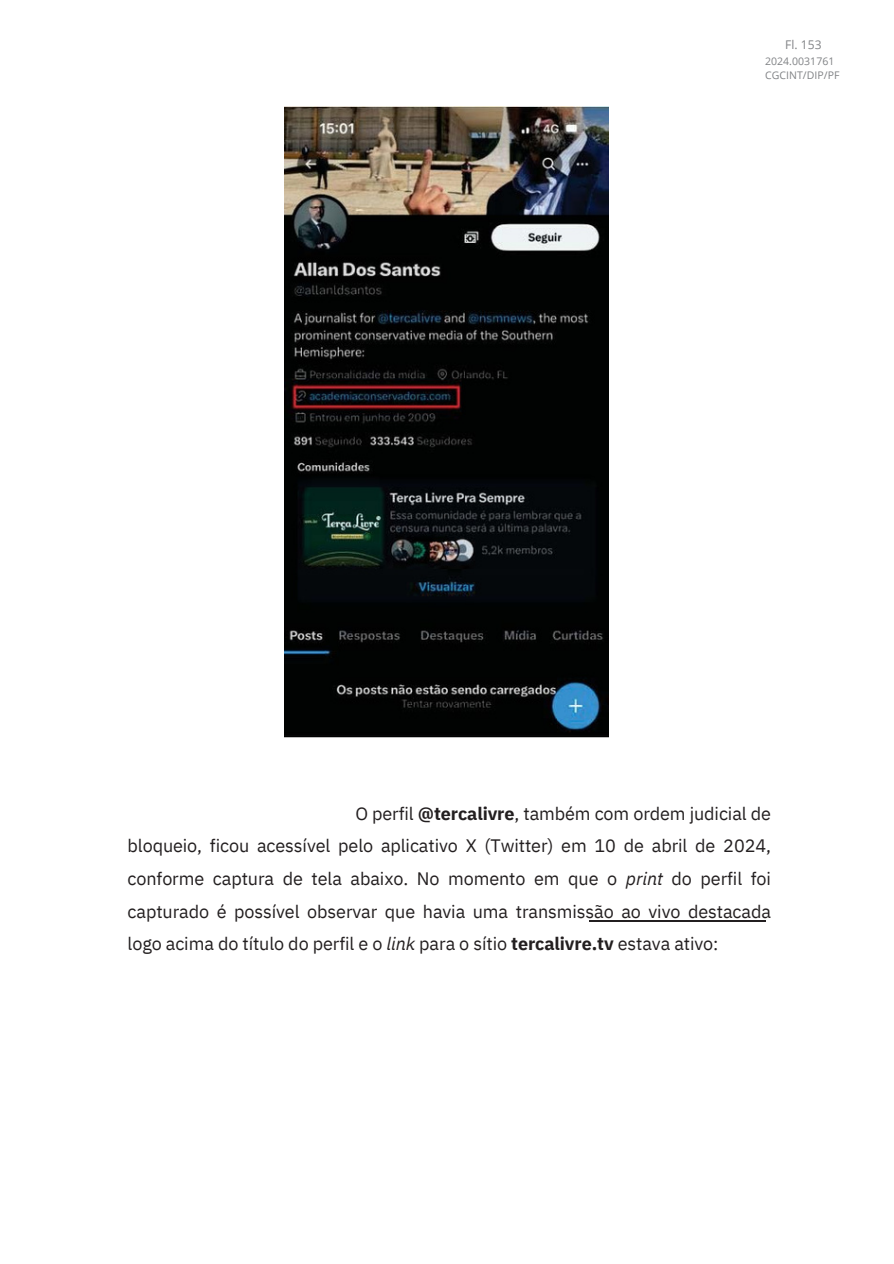
<style>
.page{position:relative;width:894px;height:1264px;background:#fff}
.page>*{position:absolute;margin:0;border:0;box-sizing:border-box;transform-origin:0 0}
.t1{font:18px/32.7px "IBM Plex Sans";letter-spacing:-.005em;color:#231f20;text-align:justify}
.t2{font:12px "Open Sans";color:#808285}
.t3{font:10.5px/14.7px "Open Sans";letter-spacing:.005em;color:#808285}
.s1{font-weight:700}
.s2{font-style:italic}
</style>
<div class="page">
<hr style="left:589px;top:920px;width:176px;height:1px;background:#231f20">
<img style="left:284px;top:106px;width:324px;height:631px">
<p class="t2" style="left:785px;top:36px;width:38px">Fl. 153</p>
<h1 class="t3" style="left:764px;top:53px;width:76px">2024.0031761<br>CGCINT/DIP/PF</h1>
<h2 class="t1" style="left:127px;top:796px;width:644px;text-indent:228px">O perfil <span class="s1">@tercalivre</span>, também com ordem judicial de bloqueio, ficou acessível pelo aplicativo X (Twitter) em 10 de abril de 2024, conforme captura de tela abaixo. No momento em que o <span class="s2">print</span> do perfil foi capturado é possível observar que havia uma transmissão ao vivo destacada logo acima do título do perfil e o <span class="s2">link</span> para o sítio <span class="s1">tercalivre.tv</span> estava ativo:</h2>
</div>
